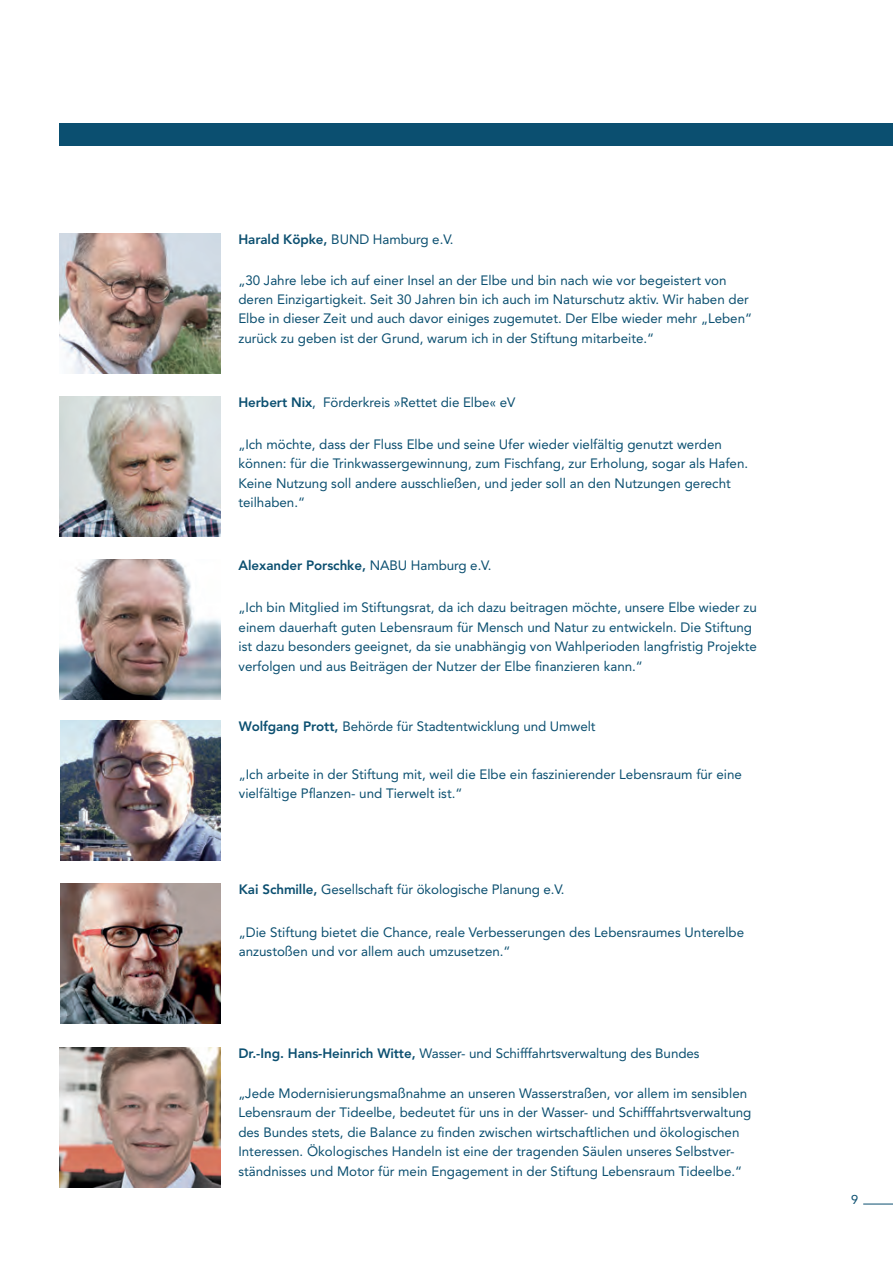
<style>
.page{position:relative;width:893px;height:1263px;background:#fff}
.page>*{position:absolute;margin:0;border:0;box-sizing:border-box;transform-origin:0 0}
.t1{font:13.5px/19.5px "Avenir";color:#0b4f70}
.t2{font:800 13.5px "Avenir";letter-spacing:-.005em;color:#0b4f70}
.t3{font:12.75px "Avenir";color:#0b4f70}
.s1{font-weight:800}
.s2{font-weight:400}
</style>
<div class="page">
<hr style="left:863px;top:1204px;width:30px;height:1px;background:#0b4f70">
<img style="left:60px;top:234px;width:160px;height:140px">
<img style="left:60px;top:396px;width:160px;height:141px">
<img style="left:60px;top:559px;width:161px;height:141px">
<img style="left:60px;top:721px;width:161px;height:140px">
<img style="left:60px;top:883px;width:161px;height:141px">
<img style="left:60px;top:1047px;width:160px;height:141px">
<div style="left:60px;top:123px;width:833px;height:23px;background:#0b4f70"></div>
<p class="t1" style="left:238px;top:229px;width:217px"><span class="s1">Harald Köpke,</span> BUND Hamburg e.V.</p>
<p class="t1" style="left:238px;top:270px;width:515px">„30 Jahre lebe ich auf einer Insel an der Elbe und bin nach wie vor begeistert von deren Einzigartigkeit. Seit 30 Jahren bin ich auch im Naturschutz aktiv. Wir haben der Elbe in dieser Zeit und auch davor einiges zugemutet. Der Elbe wieder mehr „Leben“ zurück zu geben ist der Grund, warum ich in der Stiftung mitarbeite.“</p>
<p class="t1" style="left:238px;top:392px;width:278px"><span class="s1">Herbert Nix</span>, Förderkreis »Rettet die Elbe« eV</p>
<p class="t1" style="left:238px;top:434px;width:511px">„Ich möchte, dass der Fluss Elbe und seine Ufer wieder vielfältig genutzt werden können: für die Trinkwassergewinnung, zum Fischfang, zur Erholung, sogar als Hafen.<br>Keine Nutzung soll andere ausschließen, und jeder soll an den Nutzungen gerecht teilhaben.“</p>
<p class="t2" style="left:239px;top:557px;width:254px">Alexander Porschke, <span class="s2">NABU Hamburg e.V.</span></p>
<p class="t1" style="left:239px;top:598px;width:520px">„Ich bin Mitglied im Stiftungsrat, da ich dazu beitragen möchte, unsere Elbe wieder zu einem dauerhaft guten Lebensraum für Mensch und Natur zu entwickeln. Die Stiftung ist dazu besonders geeignet, da sie unabhängig von Wahlperioden langfristig Projekte verfolgen und aus Beiträgen der Nutzer der Elbe finanzieren kann.“</p>
<p class="t1" style="left:239px;top:716px;width:358px"><span class="s1">Wolfgang Prott,</span> Behörde für Stadtentwicklung und Umwelt</p>
<p class="t1" style="left:239px;top:764px;width:505px">„Ich arbeite in der Stiftung mit, weil die Elbe ein faszinierender Lebensraum für eine vielfältige Pflanzen- und Tierwelt ist.“</p>
<p class="t1" style="left:239px;top:879px;width:327px"><span class="s1">Kai Schmille,</span> Gesellschaft für ökologische Planung e.V.</p>
<p class="t1" style="left:239px;top:922px;width:507px">„Die Stiftung bietet die Chance, reale Verbesserungen des Lebensraumes Unterelbe anzustoßen und vor allem auch umzusetzen.“</p>
<p class="t1" style="left:238px;top:1043px;width:463px"><span class="s1">Dr.-Ing. Hans-Heinrich Witte,</span> Wasser- und Schifffahrtsverwaltung des Bundes</p>
<p class="t1" style="left:238px;top:1083px;width:514px">„Jede Modernisierungsmaßnahme an unseren Wasserstraßen, vor allem im sensiblen Lebensraum der Tideelbe, bedeutet für uns in der Wasser- und Schifffahrtsverwaltung des Bundes stets, die Balance zu finden zwischen wirtschaftlichen und ökologischen Interessen. Ökologisches Handeln ist eine der tragenden Säulen unseres Selbstver&shy;ständnisses und Motor für mein Engagement in der Stiftung Lebensraum Tideelbe.“</p>
<p class="t3" style="left:851px;top:1192px;width:9px">9</p>
</div>
